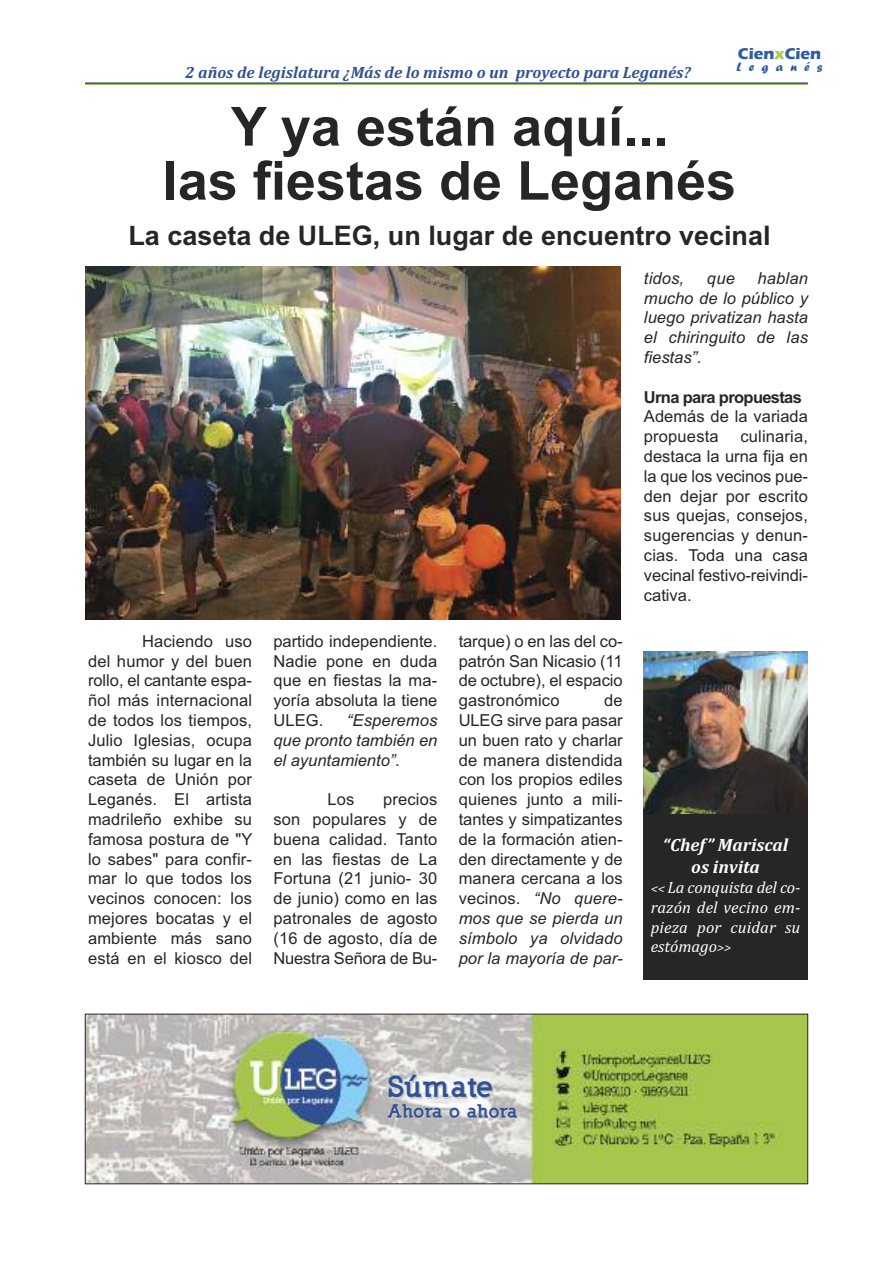
<style>
.page{position:relative;width:893px;height:1263px;background:#fff}
.page>*{position:absolute;margin:0;border:0;box-sizing:border-box;transform-origin:0 0}
.t1{font:700 54px/54px "Arial";color:#272627;text-align:center}
.t2{font:900 28.5px "Nilland";letter-spacing:.025em;color:#315193}
.t3{font:700 27px "Arial";color:#272627}
.t4{font:italic 700 18px/21.6px "Cambria";color:#fff;text-align:center}
.t5{font:900 18px "Nilland";letter-spacing:.01em;color:#315193}
.t6{font:16.5px/19.8px "Arial";letter-spacing:.005em;color:#272627;text-align:justify}
.t7{font:italic 16.5px/19.8px "Arial";letter-spacing:.005em;color:#272627;text-align:justify}
.t8{font:italic 16.5px/19.8px "Cambria";letter-spacing:.005em;color:#fff;text-align:justify}
.t9{font:italic 700 16.5px "Cambria";color:#315193}
.t10{font:700 16.5px "Arial";letter-spacing:-.04em;color:#272627}
.t11{font:700 16.2px "Eras ITC";color:#2e5ba4}
.t12{font:12.6px "Forte";letter-spacing:.585em;color:#2e5ba4}
.s1{color:#aec750}
.s2{font-style:italic}
.s3{font-size:13.5px}
</style>
<div class="page">
<img style="left:85px;top:267px;width:535px;height:353px">
<hr style="left:85px;top:84px;width:723px;height:1px;background:#a7c451">
<hr style="left:85px;top:82px;width:723px;height:2px;background:#315193">
<img style="left:87px;top:1016px;width:719px;height:166px">
<div style="left:85px;top:1014px;width:723px;height:170px;border:1px solid #272627"></div>
<img style="left:643px;top:651px;width:164px;height:163px">
<div style="left:643px;top:814px;width:165px;height:165px;background:#272627"></div>
<p class="t9" style="left:185px;top:62px;width:507px">2 años de legislatura ¿Más de lo mismo o un proyecto para Leganés?</p>
<p class="t11" style="left:738px;top:44px;width:85px">Cien<span class="s1">x</span>Cien</p>
<p class="t12" style="left:737px;top:59px;width:87px">Leganés</p>
<h1 class="t1" style="left:163px;top:100px;width:575px">Y ya están aquí...<br>las fiestas de Leganés</h1>
<h3 class="t3" style="left:128px;top:220px;width:644px">La caseta de ULEG, un lugar de encuentro vecinal</h3>
<p class="t6" style="left:88px;top:631px;width:166px;text-indent:54px">Haciendo uso del humor y del buen rollo, el cantante espa&shy;ñol más internacional de todos los tiempos, Julio Iglesias, ocupa también su lugar en la caseta de Unión por Leganés. El artista madrileño exhibe su famosa postura de "Y lo sabes" para confir&shy;mar lo que todos los vecinos conocen: los mejores bocatas y el ambiente más sano está en el kiosco del</p>
<p class="t6" style="left:273px;top:631px;width:166px">partido independiente.<br>Nadie pone en duda que en fiestas la ma&shy;yoría absoluta la tiene ULEG.</p>
<p class="t7" style="left:273px;top:710px;width:166px;text-indent:74px">“Esperemos que pronto también en el ayuntamiento”.</p>
<p class="t6" style="left:327px;top:790px;width:28px">Los</p>
<p class="t6" style="left:273px;top:790px;width:166px;text-indent:110px">precios son populares y de buena calidad. Tanto en las fiestas de La Fortuna (21 junio- 30 de junio) como en las patronales de agosto (16 de agosto, día de Nuestra Señora de Bu-</p>
<p class="t6" style="left:459px;top:631px;width:166px">tarque) o en las del co&shy;patrón San Nicasio (11 de octubre), el espacio gastronómico</p>
<p class="t6" style="left:459px;top:691px;width:166px;text-indent:145px">de ULEG sirve para pasar un buen rato y charlar de manera distendida con los propios ediles quienes junto a mili&shy;tantes y simpatizantes de la formación atien&shy;den directamente y de manera cercana a los vecinos. <span class="s2">“No quere&shy;mos que se pierda un símbolo ya olvidado por la mayoría de par-</span></p>
<p class="t7" style="left:644px;top:268px;width:166px;text-indent:114px">hablan mucho de lo público y luego privatizan hasta el chiringuito de las fiestas”.</p>
<p class="t10" style="left:644px;top:387px;width:160px">Urna para propuestas</p>
<p class="t6" style="left:644px;top:407px;width:166px">Además de la variada propuesta</p>
<p class="t7" style="left:644px;top:268px;width:42px">tidos,</p>
<p class="t7" style="left:707px;top:268px;width:29px">que</p>
<p class="t6" style="left:644px;top:427px;width:166px;text-indent:96px">culinaria, destaca la urna fija en la que los vecinos pue&shy;den dejar por escrito sus quejas, consejos, sugerencias y denun&shy;cias. Toda una casa vecinal festivo-reivindi&shy;cativa.</p>
<p class="t4" style="left:663px;top:834px;width:127px">“Chef” Mariscal os invita</p>
<p class="t8" style="left:651px;top:877px;width:151px"><span class="s3">&lt;&lt;</span> La conquista del co&shy;razón del vecino em&shy;pieza por cuidar su estómago<span class="s3">&gt;&gt;</span></p>
<h2 class="t2" style="left:389px;top:1068px;width:107px">Súmate</h2>
<p class="t5" style="left:389px;top:1100px;width:131px">Ahora o ahora</p>
</div>
